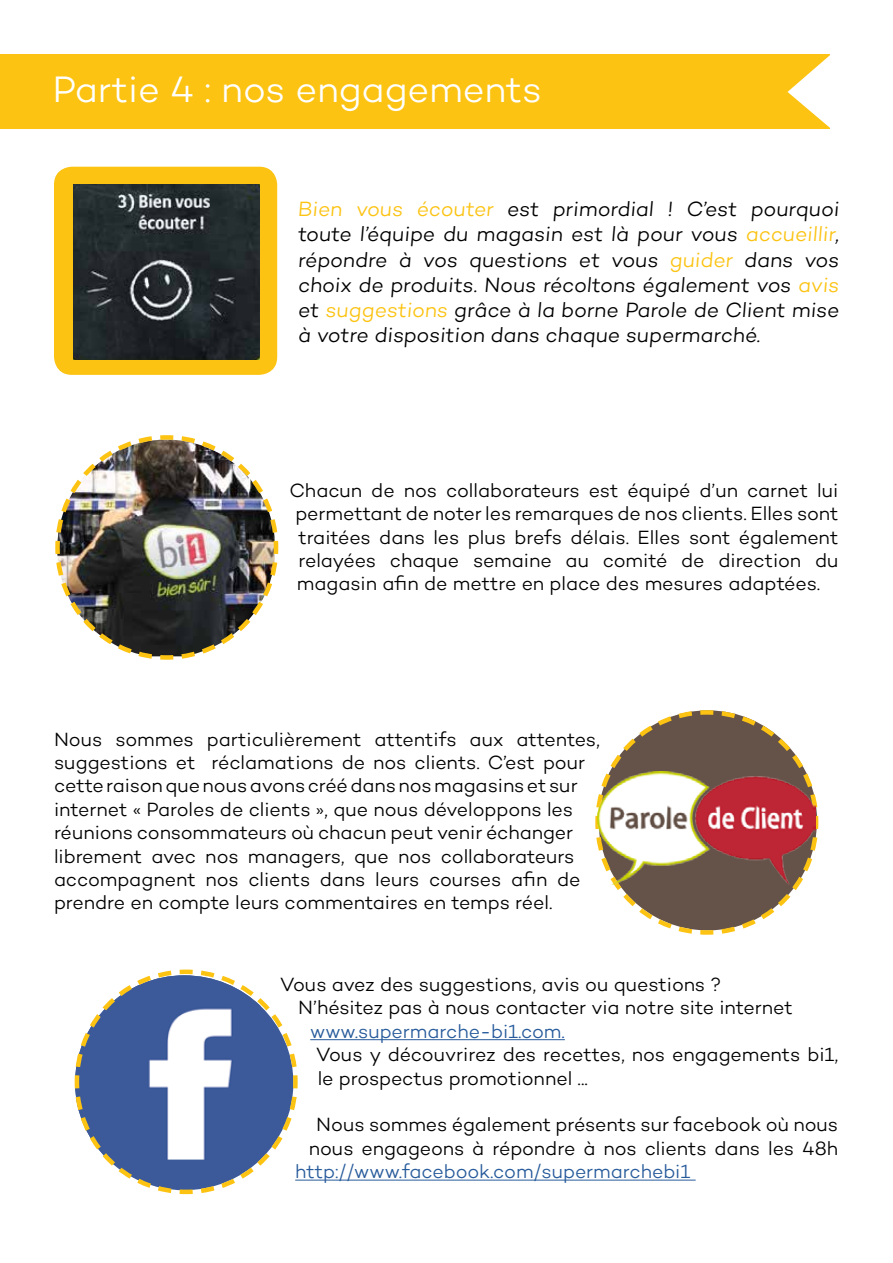
<style>
.page{position:relative;width:893px;height:1263px;background:#fff}
.page>*{position:absolute;margin:0;border:0;box-sizing:border-box;transform-origin:0 0}
.t1{font:300 37.5px "Campton";letter-spacing:-.01em;color:#fff}
.t2{font:300 21px/25.2px "Campton";color:#000;text-align:justify}
.t3{font:300 19.5px/23.4px "Campton";letter-spacing:-.005em;color:#000}
.t4{font:300 19.5px "Campton";letter-spacing:-.005em;color:#275b9b}
.s1{color:#fcc312}
</style>
<div class="page">
<div style="left:54px;top:167px;width:223px;height:208px;background:#fcc312;border-radius:18px"></div>
<img style="left:74px;top:184px;width:185px;height:175px">
<div style="left:0;top:54px;width:830px;height:74px;background:#fcc312"></div>
<svg style="left:787px;top:55px;width:43px;height:74px"></svg>
<img style="left:55px;top:435px;width:224px;height:225px">
<svg style="left:595px;top:710px;width:224px;height:225px"></svg>
<svg style="left:74px;top:969px;width:226px;height:226px"></svg>
<img style="left:597px;top:771px;width:218px;height:113px">
<hr style="left:310px;top:1039px;width:255px;height:1px;background:#275b9b">
<hr style="left:295px;top:1179px;width:401px;height:1px;background:#275b9b">
<h1 class="t1" style="left:52px;top:66px;width:491px">Partie 4 : nos engagements</h1>
<p class="t2" style="left:298px;top:196px;width:545px"><span class="s1">Bien vous écouter</span> est primordial ! C’est pourquoi toute l’équipe du magasin est là pour vous <span class="s1">accueillir</span>, répondre à vos questions et vous <span class="s1">guider</span> dans vos choix de produits. Nous récoltons également vos <span class="s1">avis </span>et <span class="s1">suggestions</span> grâce à la borne Parole de Client mise à votre disposition dans chaque supermarché.</p>
<p class="t3" style="left:289px;top:478px;width:551px;text-align:center">Chacun de nos collaborateurs est équipé d’un carnet lui permettant de noter les remarques de nos clients. Elles sont traitées dans les plus brefs délais. Elles sont également relayées chaque semaine au comité de direction du magasin afin de mettre en place des mesures adaptées.</p>
<p class="t3" style="left:54px;top:727px;width:547px">Nous sommes particulièrement attentifs aux attentes, suggestions et réclamations de nos clients. C’est pour cette raison que nous avons créé dans nos magasins et sur internet « Paroles de clients », que nous développons les réunions consommateurs où chacun peut venir échanger librement avec nos managers, que nos collaborateurs accompagnent nos clients dans leurs courses afin de prendre en compte leurs commentaires en temps réel.</p>
<p class="t3" style="left:298px;top:972px;width:496px;text-indent:-18px">Vous avez des suggestions, avis ou questions ?<br>N’hésitez pas à nous contacter via notre site internet</p>
<p class="t4" style="left:310px;top:1019px;width:256px">www.supermarche-bi1.com.</p>
<p class="t3" style="left:316px;top:1042px;width:524px">Vous y découvrirez des recettes, nos engagements bi1, le prospectus promotionnel ...</p>
<p class="t3" style="left:309px;top:1113px;width:531px;text-align:center">Nous sommes également présents sur facebook où nous nous engageons à répondre à nos clients dans les 48h</p>
<p class="t4" style="left:295px;top:1159px;width:397px">http://www.facebook.com/supermarchebi1</p>
</div>
